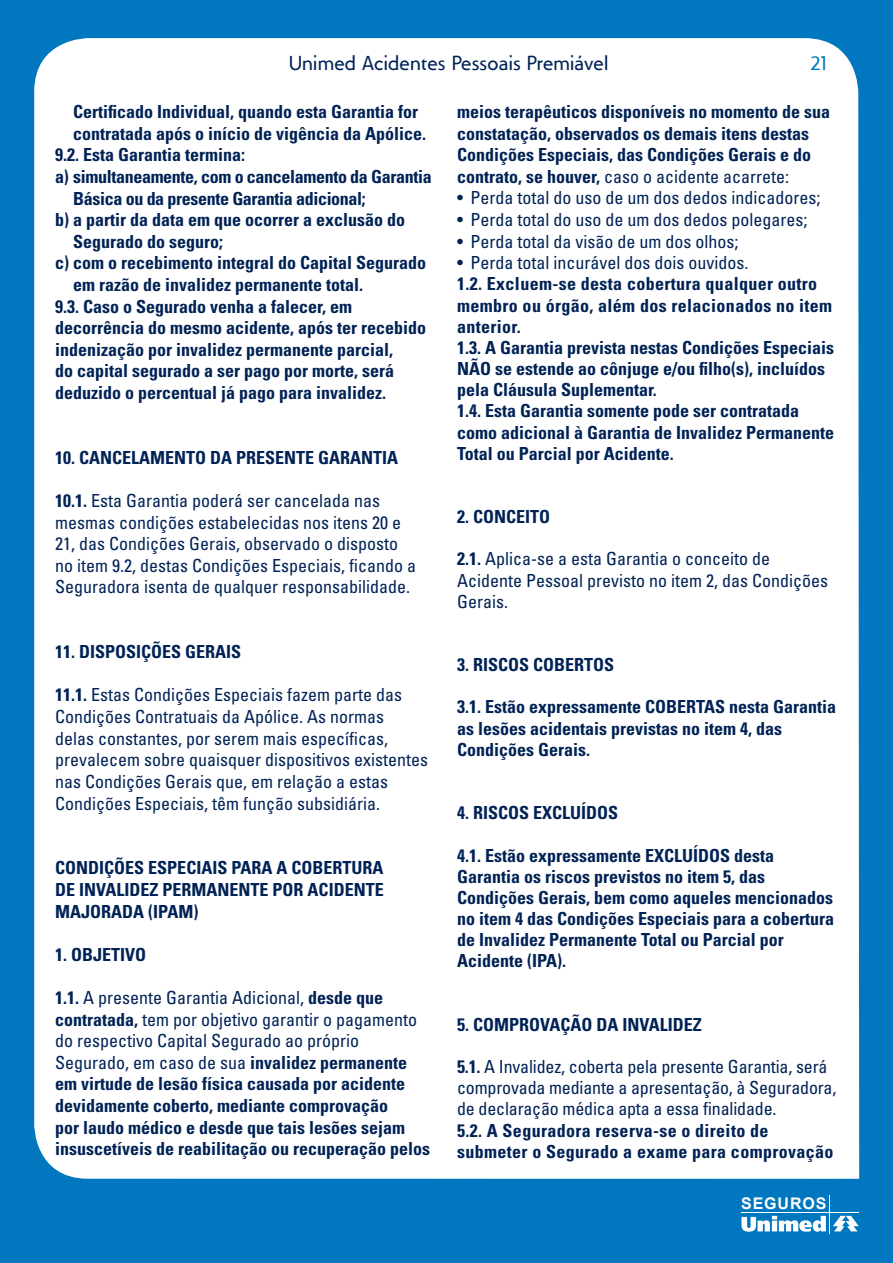
<style>
.page{position:relative;width:893px;height:1263px;background:#0077be}
.page>*{position:absolute;margin:0;border:0;box-sizing:border-box;transform-origin:0 0}
.t1{font:21px "Unimed";letter-spacing:.01em;color:#025}
.t2{font:21px "Unimed";color:#0077be}
.t3{font:700 condensed 18px/21.1px "Univers";color:#025}
.t4{font:condensed 18px/21.6px "Univers";color:#025}
.t5{font:700 condensed 18px "Univers";letter-spacing:-.02em;color:#025}
.t6{font:700 condensed 18px/21.1px "Univers";letter-spacing:.02em;color:#025}
.t7{font:700 16.05px "Arial";letter-spacing:.055em;color:#fff}
.s1{font-weight:400}
.s2{font-weight:700}
</style>
<div class="page">
<div style="left:34px;top:38px;width:825px;height:1141px;background:#fff"></div>
<hr style="left:742px;top:1212px;width:117px;height:1px;background:#fff">
<svg style="left:833px;top:1216px;width:26px;height:15px"></svg>
<hr style="left:829px;top:1196px;width:1px;height:38px;background:#fff">
<svg style="left:741px;top:1216px;width:85px;height:16px"></svg>
<p class="t1" style="left:289px;top:51px;width:321px">Unimed Acidentes Pessoais Premiável</p>
<p class="t2" style="left:810px;top:51px;width:18px">21</p>
<p class="t3" style="left:73px;top:101px;width:346px">Certificado Individual, quando esta Garantia for</p>
<p class="t3" style="left:73px;top:123px;width:354px">contratada após o início de vigência da Apólice.</p>
<p class="t3" style="left:55px;top:144px;width:191px">9.2. Esta Garantia termina:</p>
<p class="t5" style="left:55px;top:166px;width:378px">a) simultaneamente, com o cancelamento da Garantia</p>
<p class="t5" style="left:73px;top:187px;width:294px">Básica ou da presente Garantia adicional;</p>
<p class="t3" style="left:55px;top:209px;width:351px">b) a partir da data em que ocorrer a exclusão do</p>
<p class="t3" style="left:73px;top:231px;width:151px">Segurado do seguro;</p>
<p class="t3" style="left:55px;top:252px;width:372px">c) com o recebimento integral do Capital Segurado</p>
<p class="t3" style="left:73px;top:274px;width:291px">em razão de invalidez permanente total.</p>
<p class="t3" style="left:55px;top:296px;width:298px">9.3. Caso o Segurado venha a falecer, em</p>
<p class="t3" style="left:55px;top:317px;width:372px">decorrência do mesmo acidente, após ter recebido</p>
<p class="t3" style="left:55px;top:339px;width:339px">indenização por invalidez permanente parcial,</p>
<p class="t3" style="left:55px;top:360px;width:340px">do capital segurado a ser pago por morte, será</p>
<p class="t3" style="left:55px;top:382px;width:332px">deduzido o percentual já pago para invalidez.</p>
<p class="t3" style="left:457px;top:101px;width:374px;line-height:21.6px">meios terapêuticos disponíveis no momento de sua constatação, observados os demais itens destas Condições Especiais, das Condições Gerais e do contrato, se houver, <span class="s1">caso o acidente acarrete:</span></p>
<p class="t4" style="left:457px;top:187px;width:365px">• Perda total do uso de um dos dedos indicadores;</p>
<p class="t4" style="left:457px;top:209px;width:352px">• Perda total do uso de um dos dedos polegares;</p>
<p class="t4" style="left:457px;top:230px;width:283px">• Perda total da visão de um dos olhos;</p>
<p class="t4" style="left:457px;top:252px;width:293px">• Perda total incurável dos dois ouvidos.</p>
<p class="t3" style="left:457px;top:273px;width:378px">1.2. Excluem-se desta cobertura qualquer outro membro ou órgão, além dos relacionados no item anterior.<br>1.3. A Garantia prevista nestas Condições Especiais NÃO se estende ao cônjuge e/ou filho(s), incluídos pela Cláusula Suplementar.<br>1.4. Esta Garantia somente pode ser contratada como adicional à Garantia de Invalidez Permanente Total ou Parcial por Acidente.</p>
<p class="t3" style="left:55px;top:447px;width:345px">10. CANCELAMENTO DA PRESENTE GARANTIA</p>
<p class="t4" style="left:55px;top:490px;width:362px"><span class="s2">10.1.</span> Esta Garantia poderá ser cancelada nas mesmas condições estabelecidas nos itens 20 e 21, das Condições Gerais, observado o disposto no item 9.2, destas Condições Especiais, ficando a Seguradora isenta de qualquer responsabilidade.</p>
<p class="t3" style="left:457px;top:506px;width:95px">2. CONCEITO</p>
<p class="t4" style="left:457px;top:548px;width:372px;line-height:21.1px"><span class="s2">2.1.</span> Aplica-se a esta Garantia o conceito de<br>Acidente Pessoal previsto no item 2, das Condições<br>Gerais.</p>
<p class="t3" style="left:55px;top:641px;width:188px">11. DISPOSIÇÕES GERAIS</p>
<p class="t4" style="left:55px;top:684px;width:374px"><span class="s2">11.1.</span> Estas Condições Especiais fazem parte das Condições Contratuais da Apólice. As normas<br>delas constantes, por serem mais específicas, prevalecem sobre quaisquer dispositivos existentes nas Condições Gerais que, em relação a estas Condições Especiais, têm função subsidiária.</p>
<p class="t3" style="left:55px;top:857px;width:330px;line-height:21.6px;text-align:justify">CONDIÇÕES ESPECIAIS PARA A COBERTURA DE INVALIDEZ PERMANENTE POR ACIDENTE MAJORADA (IPAM)</p>
<p class="t3" style="left:55px;top:944px;width:92px">1. OBJETIVO</p>
<p class="t3" style="left:55px;top:987px;width:376px;line-height:21.6px">1.1. <span class="s1">A presente Garantia Adicional,</span> desde que contratada, <span class="s1">tem por objetivo garantir o pagamento do respectivo Capital Segurado ao próprio Segurado, em caso de sua</span> invalidez permanente em virtude de lesão física causada por acidente devidamente coberto, mediante comprovação<br>por laudo médico e desde que tais lesões sejam insuscetíveis de reabilitação ou recuperação pelos</p>
<p class="t3" style="left:457px;top:654px;width:159px">3. RISCOS COBERTOS</p>
<p class="t3" style="left:457px;top:696px;width:380px">3.1. Estão expressamente COBERTAS nesta Garantia as lesões acidentais previstas no item 4, das<br>Condições Gerais.</p>
<p class="t3" style="left:457px;top:802px;width:163px">4. RISCOS EXCLUÍDOS</p>
<p class="t3" style="left:457px;top:844px;width:378px">4.1. Estão expressamente EXCLUÍDOS desta Garantia os riscos previstos no item 5, das Condições Gerais, bem como aqueles mencionados no item 4 das Condições Especiais para a cobertura de Invalidez Permanente Total ou Parcial por Acidente (IPA).</p>
<p class="t3" style="left:457px;top:1014px;width:246px">5. COMPROVAÇÃO DA INVALIDEZ</p>
<p class="t4" style="left:457px;top:1056px;width:381px;line-height:21.1px"><span class="s2">5.1.</span> A Invalidez, coberta pela presente Garantia, será comprovada mediante a apresentação, à Seguradora, de declaração médica apta a essa finalidade.</p>
<p class="t6" style="left:457px;top:1119px;width:378px">5.2. A Seguradora reserva-se o direito de submeter o Segurado a exame para comprovação</p>
<p class="t7" style="left:741px;top:1195px;width:87px">SEGUROS</p>
</div>
